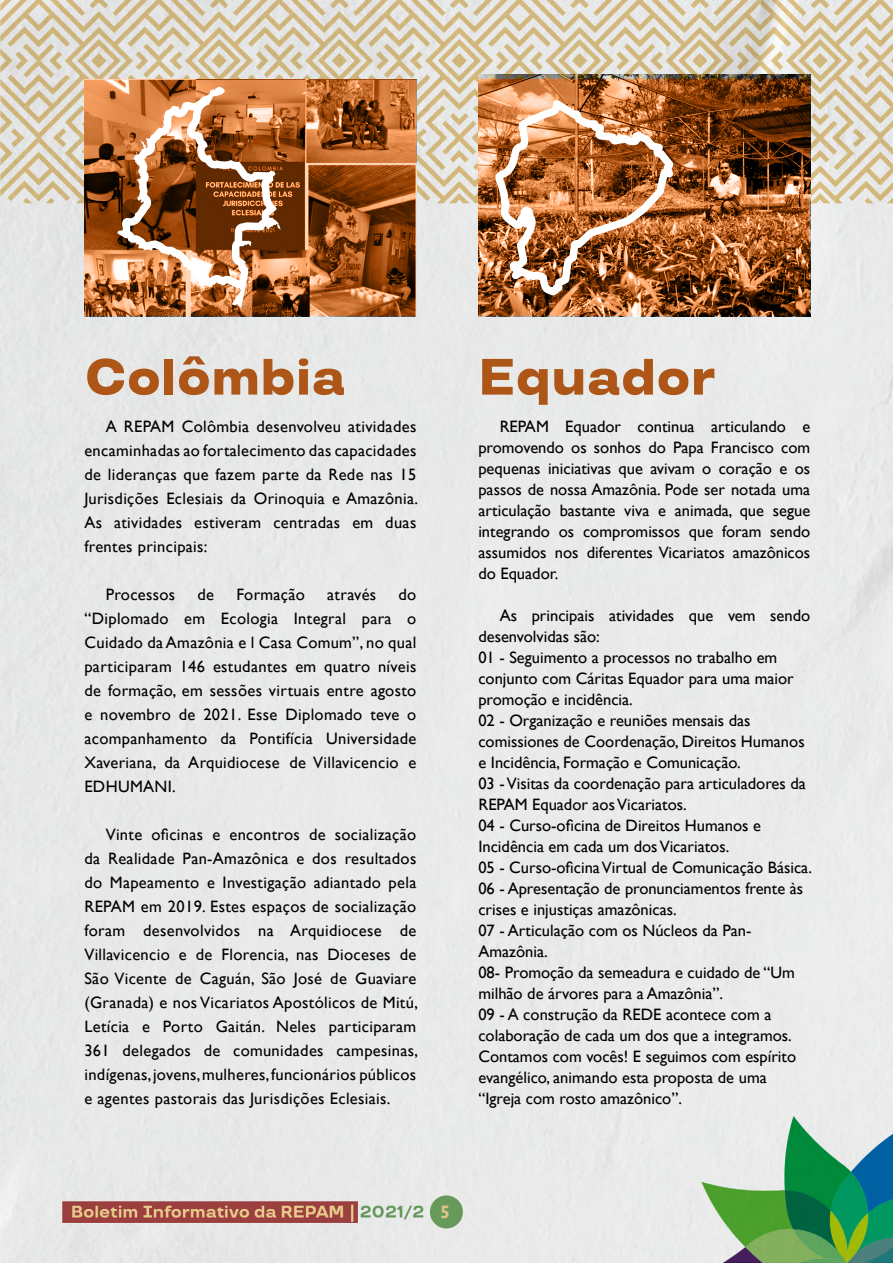
<style>
.page{position:relative;width:893px;height:1263px;background:#fff}
.page>*{position:absolute;margin:0;border:0;box-sizing:border-box;transform-origin:0 0}
.t1{font:800 51px "TT Travels";color:#ad5617}
.t2{font:700 18px "Gill Sans";color:#ddc387}
.t3{font:16.5px/21px "Gill Sans";color:#000;text-align:justify}
.t4{font:16.5px "Gill Sans";letter-spacing:.02em;color:#000}
</style>
<div class="page">
<img style="left:0;top:0;width:893px;height:1263px">
<div style="left:430px;top:1195px;width:33px;height:33px;background:#67995b;border-radius:50%"></div>
<img style="left:84px;top:79px;width:332px;height:237px">
<svg style="left:117px;top:87px;width:164px;height:222px;background:#ae7349"></svg>
<img style="left:478px;top:74px;width:332px;height:242px">
<svg style="left:489px;top:90px;width:201px;height:212px;background:#b47446"></svg>
<h1 class="t1" style="left:84px;top:345px;width:263px">Colômbia</h1>
<h1 class="t1" style="left:478px;top:345px;width:240px">Equador</h1>
<p class="t3" style="left:84px;top:415px;width:335px;line-height:24px;text-indent:21px">A REPAM Colômbia desenvolveu atividades encaminhadas ao fortalecimento das capacidades de lideranças que fazem parte da Rede nas 15<br>Jurisdições Eclesiais da Orinoquia e Amazônia.<br>As atividades estiveram centradas em duas frentes principais:</p>
<p class="t4" style="left:106px;top:585px;width:71px">Processos</p>
<p class="t3" style="left:198px;top:584px;width:18px">de</p>
<p class="t4" style="left:236px;top:585px;width:70px">Formação</p>
<p class="t4" style="left:327px;top:585px;width:50px">através</p>
<p class="t3" style="left:84px;top:583px;width:333px;line-height:24px;text-indent:314px">do “Diplomado em Ecologia Integral para o Cuidado da Amazônia e l Casa Comum”, no qual participaram 146 estudantes em quatro níveis de formação, em sessões virtuais entre agosto e novembro de 2021. Esse Diplomado teve o acompanhamento da Pontifícia Universidade Xaveriana, da Arquidiocese de Villavicencio e EDHUMANI.</p>
<p class="t3" style="left:84px;top:823px;width:335px;line-height:24px;text-indent:21px">Vinte oficinas e encontros de socialização da Realidade Pan-Amazônica e dos resultados do Mapeamento e Investigação adiantado pela REPAM em 2019. Estes espaços de socialização foram desenvolvidos na Arquidiocese de Villavicencio e de Florencia, nas Dioceses de São Vicente de Caguán, São José de Guaviare (Granada) e nos Vicariatos Apostólicos de Mitú, Letícia e Porto Gaitán. Neles participaram 361 delegados de comunidades campesinas, indígenas, jovens, mulheres, funcionários públicos e agentes pastorais das Jurisdições Eclesiais.</p>
<p class="t3" style="left:478px;top:416px;width:333px;text-indent:21px">REPAM Equador continua articulando e promovendo os sonhos do Papa Francisco com pequenas iniciativas que avivam o coração e os passos de nossa Amazônia. Pode ser notada uma articulação bastante viva e animada, que segue integrando os compromissos que foram sendo assumidos nos diferentes Vicariatos amazônicos do Equador.</p>
<p class="t3" style="left:478px;top:605px;width:335px;text-align:left;text-indent:21px">As principais atividades que vem sendo desenvolvidas são:<br>01 - Seguimento a processos no trabalho em conjunto com Cáritas Equador para uma maior promoção e incidência.<br>02 - Organização e reuniões mensais das comissiones de Coordenação, Direitos Humanos e Incidência, Formação e Comunicação.<br>03 - Visitas da coordenação para articuladores da REPAM Equador aos Vicariatos.<br>04 - Curso-oficina de Direitos Humanos e Incidência em cada um dos Vicariatos.<br>05 - Curso-oficina Virtual de Comunicação Básica.<br>06 - Apresentação de pronunciamentos frente às crises e injustiças amazônicas.<br>07 - Articulação com os Núcleos da Pan-Amazônia.<br>08- Promoção da semeadura e cuidado de “Um milhão de árvores para a Amazônia”.<br>09 - A construção da REDE acontece com a colaboração de cada um dos que a integramos.<br>Contamos com vocês! E seguimos com espírito evangélico, animando esta proposta de uma “Igreja com rosto amazônico”.</p>
<p class="t2" style="left:440px;top:1201px;width:11px">5</p>
</div>
